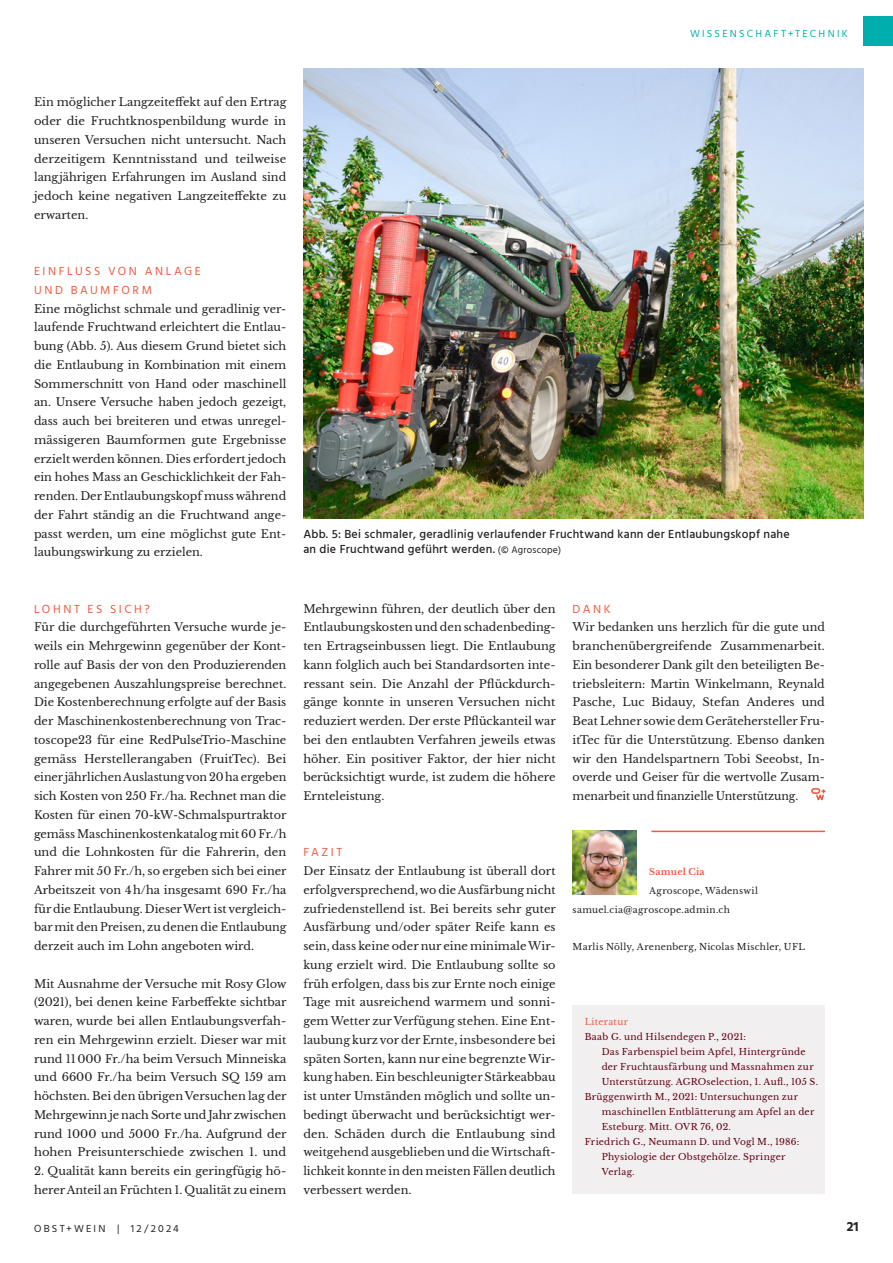
<style>
.page{position:relative;width:893px;height:1263px;background:#fff}
.page>*{position:absolute;margin:0;border:0;box-sizing:border-box;transform-origin:0 0}
.t1{font:700 13.5px "Hind";color:#282526}
.t2{font:500 12px/15px "Hind";letter-spacing:.02em;color:#231f20}
.t3{font:12px/18.8px "Hind";letter-spacing:.21em;color:#f0593e}
.t4{font:11.25px/18.8px "Libre Baskerville";color:#231f20;text-align:justify}
.t5{font:10.5px "Hind";letter-spacing:.215em;color:#00afad}
.t6{font:10.5px "Hind";letter-spacing:.215em;color:#231f20}
.t7{font:9px "Libre Baskerville";letter-spacing:.025em;color:#620012}
.t8{font:9px/18.8px "Libre Baskerville";letter-spacing:.025em;color:#231f20}
.t9{font:700 9px "Libre Baskerville";letter-spacing:.025em;color:#f0593e}
.t10{font:9px "Libre Baskerville";letter-spacing:.03em;color:#f0593e}
.s1{font-weight:400;font-size:9.75px}
</style>
<div class="page">
<div style="left:863px;top:16px;width:30px;height:30px;background:#00afad"></div>
<svg style="left:811px;top:788px;width:14px;height:12px"></svg>
<hr style="left:651px;top:831px;width:174px;height:1px;background:#f0593e">
<img style="left:573px;top:830px;width:63px;height:64px">
<div style="left:573px;top:1006px;width:252px;height:188px;background:#f1efef"></div>
<img style="left:303px;top:68px;width:560px;height:451px">
<p class="t5" style="left:690px;top:27px;width:159px">WISSENSCHAFT+TECHNIK</p>
<p class="t4" style="left:34px;top:93px;width:254px">Ein möglicher Langzeiteffekt auf den Ertrag oder die Fruchtknospenbildung wurde in unseren Versuchen nicht untersucht. Nach derzeitigem Kenntnisstand und teilweise langjährigen Erfahrungen im Ausland sind jedoch keine negativen Langzeiteffekte zu erwarten.</p>
<p class="t3" style="left:34px;top:262px;width:168px">EINFLUSS VON ANLAGE<br>UND BAUMFORM</p>
<p class="t4" style="left:34px;top:299px;width:254px">Eine möglichst schmale und geradlinig ver&shy;laufende Fruchtwand erleichtert die Entlau&shy;bung (Abb. 5). Aus diesem Grund bietet sich die Entlaubung in Kombination mit einem Sommerschnitt von Hand oder maschinell an. Unsere Versuche haben jedoch gezeigt, dass auch bei breiteren und etwas unregel&shy;mässigeren Baumformen gute Ergebnisse erzielt werden können. Dies erfordert jedoch ein hohes Mass an Geschicklichkeit der Fah&shy;renden. Der Entlaubungskopf muss während der Fahrt ständig an die Fruchtwand ange&shy;passt werden, um eine möglichst gute Ent&shy;laubungswirkung zu erzielen.</p>
<p class="t2" style="left:303px;top:526px;width:488px">Abb. 5: Bei schmaler, geradlinig verlaufender Fruchtwand kann der Entlaubungskopf nahe an die Fruchtwand geführt werden. <span class="s1">(© Agroscope)</span></p>
<p class="t3" style="left:34px;top:599px;width:117px">LOHNT ES SICH?</p>
<p class="t4" style="left:34px;top:618px;width:254px">Für die durchgeführten Versuche wurde je&shy;weils ein Mehrgewinn gegenüber der Kont&shy;rolle auf Basis der von den Produzierenden angegebenen Auszahlungspreise berechnet.<br>Die Kostenberechnung erfolgte auf der Basis der Maschinenkostenberechnung von Trac&shy;toscope23 für eine RedPulseTrio-Maschine gemäss Herstellerangaben (FruitTec). Bei einer jährlichen Auslastung von 20ha ergeben sich Kosten von 250 Fr./ha. Rechnet man die Kosten für einen 70-kW-Schmalspurtraktor gemäss Maschinenkostenkatalog mit 60 Fr./h und die Lohnkosten für die Fahrerin, den Fahrer mit 50 Fr./h, so ergeben sich bei einer Arbeitszeit von 4h/ha insgesamt 690 Fr./ha für die Entlaubung. Dieser Wert ist vergleich&shy;bar mit den Preisen, zu denen die Entlaubung derzeit auch im Lohn angeboten wird.</p>
<p class="t4" style="left:34px;top:974px;width:254px">Mit Ausnahme der Versuche mit Rosy Glow (2021), bei denen keine Farbeffekte sichtbar waren, wurde bei allen Entlaubungsverfah&shy;ren ein Mehrgewinn erzielt. Dieser war mit rund 11000 Fr./ha beim Versuch Minneiska und 6600 Fr./ha beim Versuch SQ 159 am höchsten. Bei den übrigen Versuchen lag der Mehrgewinn je nach Sorte und Jahr zwischen rund 1000 und 5000 Fr./ha. Aufgrund der hohen Preisunterschiede zwischen 1. und</p>
<p class="t4" style="left:34px;top:1162px;width:254px">2. Qualität kann bereits ein geringfügig hö&shy;herer Anteil an Früchten 1. Qualität zu einem</p>
<p class="t4" style="left:303px;top:599px;width:254px">Mehrgewinn führen, der deutlich über den Entlaubungskosten und den schadenbeding&shy;ten Ertragseinbussen liegt. Die Entlaubung kann folglich auch bei Standardsorten inte&shy;ressant sein. Die Anzahl der Pflückdurch&shy;gänge konnte in unseren Versuchen nicht reduziert werden. Der erste Pflückanteil war bei den entlaubten Verfahren jeweils etwas höher. Ein positiver Faktor, der hier nicht berücksichtigt wurde, ist zudem die höhere Ernteleistung.</p>
<p class="t3" style="left:303px;top:843px;width:40px">FAZIT</p>
<p class="t4" style="left:303px;top:862px;width:254px">Der Einsatz der Entlaubung ist überall dort erfolgversprechend, wo die Ausfärbung nicht zufriedenstellend ist. Bei bereits sehr guter Ausfärbung und/oder später Reife kann es sein, dass keine oder nur eine minimale Wir&shy;kung erzielt wird. Die Entlaubung sollte so früh erfolgen, dass bis zur Ernte noch einige Tage mit ausreichend warmem und sonni&shy;gem Wetter zur Verfügung stehen. Eine Ent&shy;laubung kurz vor der Ernte, insbesondere bei späten Sorten, kann nur eine begrenzte Wir&shy;kung haben. Ein beschleunigter Stärkeabbau ist unter Umständen möglich und sollte un&shy;bedingt überwacht und berücksichtigt wer&shy;den. Schäden durch die Entlaubung sind weitgehend ausgeblieben und die Wirtschaft&shy;lichkeit konnte in den meisten Fällen deutlich verbessert werden.</p>
<p class="t3" style="left:573px;top:599px;width:40px">DANK</p>
<p class="t4" style="left:573px;top:618px;width:254px">Wir bedanken uns herzlich für die gute und branchenübergreifende Zusammenarbeit.<br>Ein besonderer Dank gilt den beteiligten Be&shy;triebsleitern: Martin Winkelmann, Reynald Pasche, Luc Bidauy, Stefan Anderes und Beat Lehner sowie dem Gerätehersteller Fru&shy;itTec für die Unterstützung. Ebenso danken wir den Handelspartnern Tobi Seeobst, In&shy;overde und Geiser für die wertvolle Zusam&shy;menarbeit und finanzielle Unterstützung.</p>
<p class="t9" style="left:649px;top:866px;width:57px">Samuel Cia</p>
<p class="t8" style="left:573px;top:881px;width:187px;text-indent:77px">Agroscope, Wädenswil samuel.cia@agroscope.admin.ch</p>
<p class="t8" style="left:573px;top:938px;width:234px">Marlis Nölly, Arenenberg, Nicolas Mischler, UFL</p>
<p class="t10" style="left:585px;top:1016px;width:45px">Literatur</p>
<p class="t7" style="left:585px;top:1031px;width:163px">Baab G. und Hilsendegen P., 2021:</p>
<p class="t7" style="left:602px;top:1046px;width:205px">Das Farbenspiel beim Apfel, Hintergründe</p>
<p class="t7" style="left:602px;top:1061px;width:213px">der Fruchtausfärbung und Massnahmen zur</p>
<p class="t7" style="left:602px;top:1076px;width:218px">Unterstützung. AGROselection, 1. Aufl., 105 S.</p>
<p class="t7" style="left:585px;top:1091px;width:215px">Brüggenwirth M., 2021: Untersuchungen zur</p>
<p class="t7" style="left:602px;top:1106px;width:214px">maschinellen Entblätterung am Apfel an der</p>
<p class="t7" style="left:602px;top:1121px;width:131px">Esteburg. Mitt. OVR 76, 02.</p>
<p class="t7" style="left:585px;top:1136px;width:216px">Friedrich G., Neumann D. und Vogl M., 1986:</p>
<p class="t7" style="left:602px;top:1151px;width:185px">Physiologie der Obstgehölze. Springer</p>
<p class="t7" style="left:602px;top:1166px;width:34px">Verlag.</p>
<p class="t6" style="left:34px;top:1222px;width:146px">OBST+WEIN | 12/2024</p>
<p class="t1" style="left:847px;top:1219px;width:13px">21</p>
</div>
